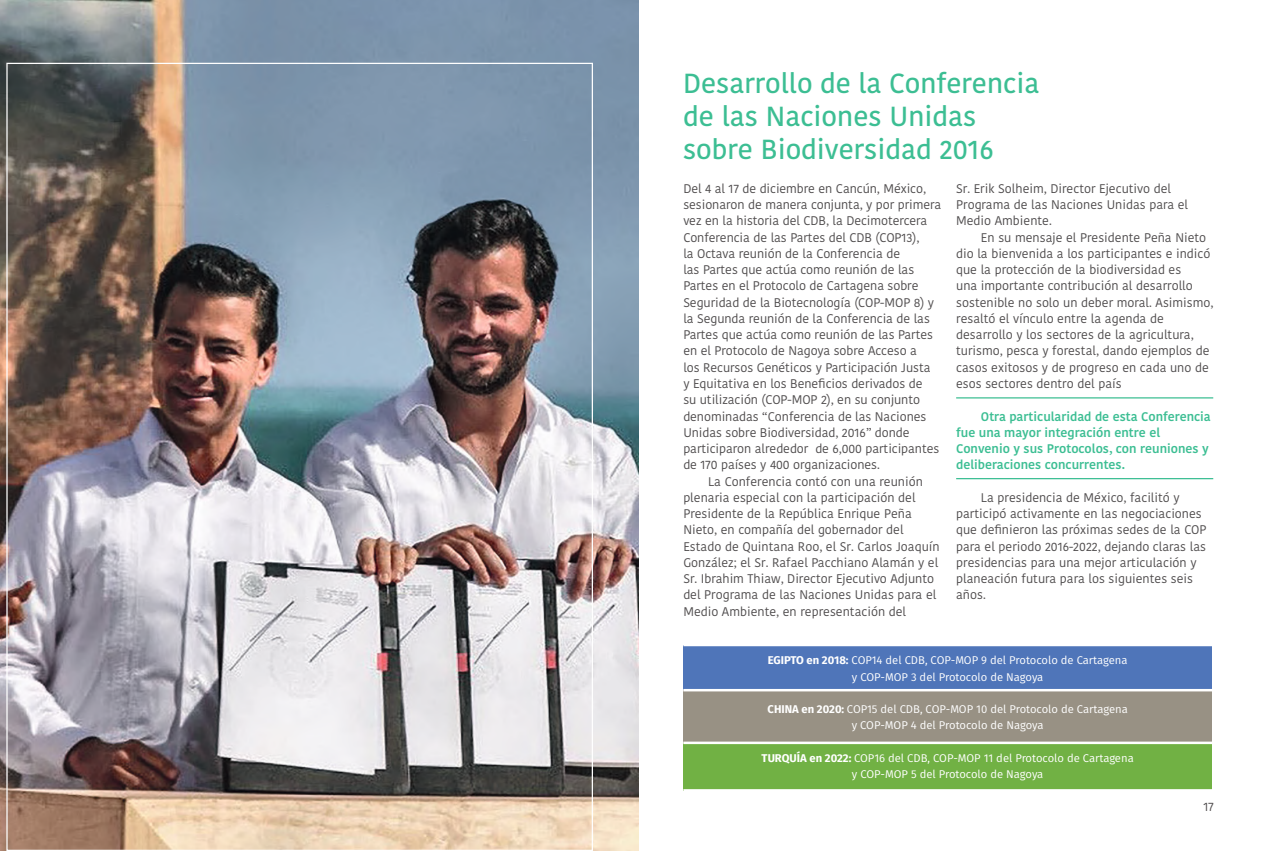
<style>
.page{position:relative;width:1276px;height:851px;background:#fff}
.page>*{position:absolute;margin:0;border:0;box-sizing:border-box;transform-origin:0 0}
.t1{font:500 27.5px/33px "Kohinoor Bangla";color:#3cbe93}
.t2{font:12.5px/16.2px "Kohinoor Bangla";color:#4e4b4c}
.t3{font:600 12.5px/16.2px "Kohinoor Bangla";color:#3cbe93}
.t4{font:11.25px/16.2px "Fira Sans";color:#fff;text-align:center}
.s1{font-weight:700}
</style>
<div class="page">
<img style="left:0;top:0;width:638px;height:850px">
<div style="left:683px;top:645px;width:529px;height:45px;background:#4f75b9"></div>
<div style="left:683px;top:690px;width:529px;height:52px;background:#989184"></div>
<div style="left:683px;top:742px;width:529px;height:48px;background:#71b144"></div>
<hr style="left:683px;top:643px;width:529px;height:3px;background:#fff">
<hr style="left:683px;top:688px;width:529px;height:3px;background:#fff">
<hr style="left:683px;top:741px;width:529px;height:3px;background:#fff">
<hr style="left:683px;top:789px;width:529px;height:2px;background:#fff">
<hr style="left:956px;top:397px;width:257px;height:1px;background:#3cbe93">
<hr style="left:956px;top:478px;width:257px;height:1px;background:#3cbe93">
<h1 class="t1" style="left:683px;top:66px;width:358px">Desarrollo de la Conferencia de las Naciones Unidas sobre Biodiversidad 2016</h1>
<p class="t2" style="left:683px;top:180px;width:259px">Del 4 al 17 de diciembre en Cancún, México, sesionaron de manera conjunta, y por primera vez en la historia del CDB, la Decimotercera Conferencia de las Partes del CDB (COP13),<br>la Octava reunión de la Conferencia de<br>las Partes que actúa como reunión de las Partes en el Protocolo de Cartagena sobre Seguridad de la Biotecnología (COP-MOP 8) y la Segunda reunión de la Conferencia de las Partes que actúa como reunión de las Partes en el Protocolo de Nagoya sobre Acceso a<br>los Recursos Genéticos y Participación Justa<br>y Equitativa en los Beneficios derivados de<br>su utilización (COP-MOP 2), en su conjunto denominadas “Conferencia de las Naciones Unidas sobre Biodiversidad, 2016” donde participaron alrededor de 6,000 participantes de 170 países y 400 organizaciones.</p>
<p class="t2" style="left:683px;top:472px;width:258px;text-indent:25px">La Conferencia contó con una reunión plenaria especial con la participación del Presidente de la República Enrique Peña Nieto, en compañía del gobernador del Estado de Quintana Roo, el Sr. Carlos Joaquín González; el Sr. Rafael Pacchiano Alamán y el Sr. Ibrahim Thiaw, Director Ejecutivo Adjunto del Programa de las Naciones Unidas para el Medio Ambiente, en representación del</p>
<p class="t2" style="left:956px;top:180px;width:234px">Sr. Erik Solheim, Director Ejecutivo del<br>Programa de las Naciones Unidas para el<br>Medio Ambiente.</p>
<p class="t2" style="left:956px;top:229px;width:259px;text-indent:25px">En su mensaje el Presidente Peña Nieto dio la bienvenida a los participantes e indicó que la protección de la biodiversidad es<br>una importante contribución al desarrollo sostenible no solo un deber moral. Asimismo, resaltó el vínculo entre la agenda de desarrollo y los sectores de la agricultura, turismo, pesca y forestal, dando ejemplos de casos exitosos y de progreso en cada uno de esos sectores dentro del país</p>
<p class="t3" style="left:956px;top:407px;width:256px;text-indent:25px">Otra particularidad de esta Conferencia fue una mayor integración entre el Convenio y sus Protocolos, con reuniones y deliberaciones concurrentes.</p>
<p class="t2" style="left:956px;top:489px;width:252px;text-indent:25px">La presidencia de México, facilitó y participó activamente en las negociaciones que definieron las próximas sedes de la COP para el periodo 2016-2022, dejando claras las presidencias para una mejor articulación y planeación futura para los siguientes seis años.</p>
<p class="t4" style="left:767px;top:652px;width:361px"><span class="s1">EGIPTO en 2018:</span> COP14 del CDB, COP-MOP 9 del Protocolo de Cartagena y COP-MOP 3 del Protocolo de Nagoya</p>
<p class="t4" style="left:767px;top:700px;width:362px"><span class="s1">CHINA en 2020:</span> COP15 del CDB, COP-MOP 10 del Protocolo de Cartagena y COP-MOP 4 del Protocolo de Nagoya</p>
<p class="t4" style="left:761px;top:749px;width:374px"><span class="s1">TURQUÍA en 2022:</span> COP16 del CDB, COP-MOP 11 del Protocolo de Cartagena y COP-MOP 5 del Protocolo de Nagoya</p>
<p class="t2" style="left:1203px;top:798px;width:12px">17</p>
</div>
